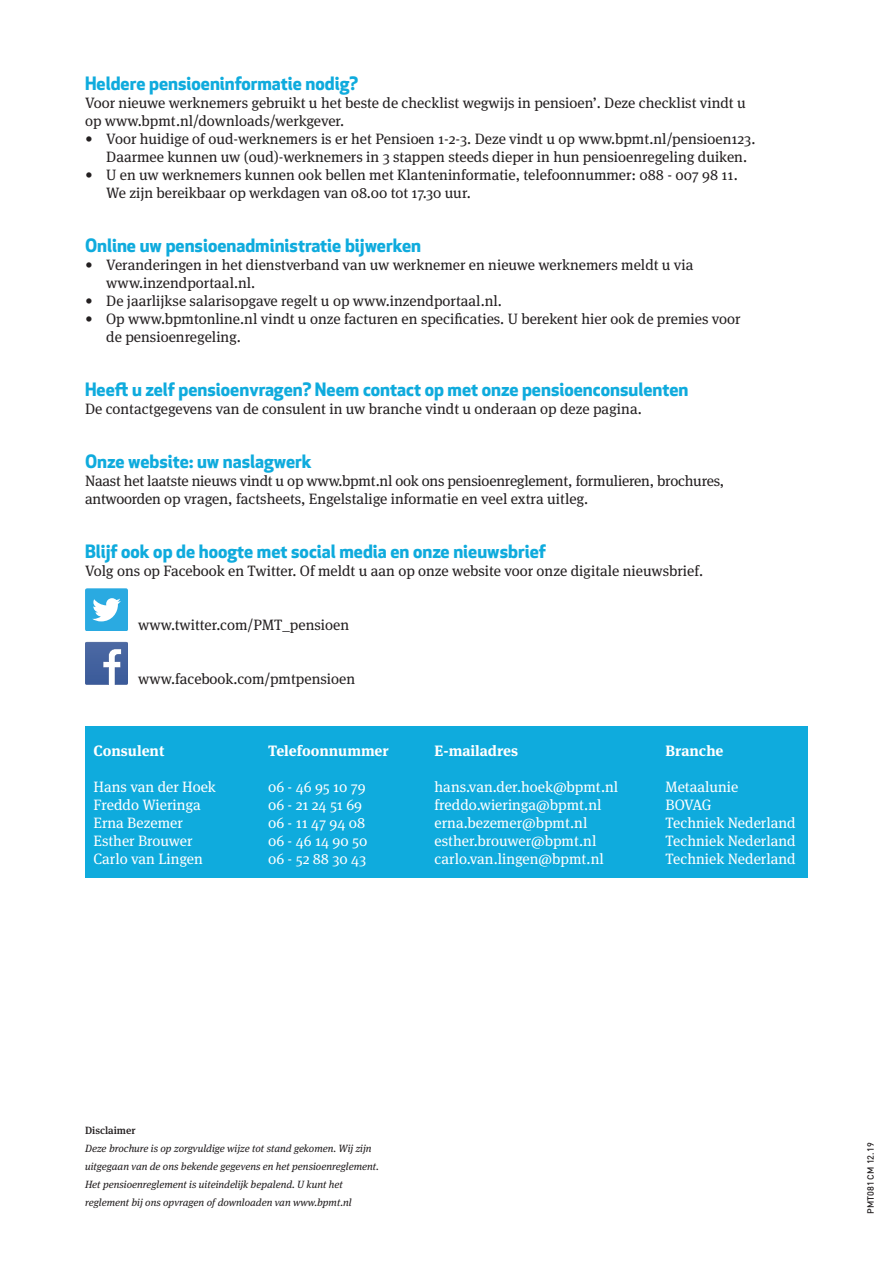
<style>
.page{position:relative;width:893px;height:1263px;background:#fff}
.page>*{position:absolute;margin:0;border:0;box-sizing:border-box;transform-origin:0 0}
.t1{font:700 18px "Apex New";color:#0fabdd}
.t2{font:15px/18px "Meta Serif OT";color:#231f20}
.t3{font:15px "Meta Serif OT";color:#fff}
.t4{font:700 15px "Meta Serif OT";color:#fff}
.t5{font:italic 10.5px/18px "Meta Serif OT";color:#231f20}
.t6{font:500 10.5px "Meta Serif OT";color:#231f20}
.t7{font:500 9px "DIN";color:#231f20}
</style>
<div class="page">
<div style="left:85px;top:726px;width:723px;height:151px;background:#0fabdd"></div>
<svg style="left:85px;top:588px;width:43px;height:43px"></svg>
<svg style="left:85px;top:642px;width:43px;height:43px;background:#627bad"></svg>
<p class="t1" style="left:85px;top:70px;width:275px">Heldere pensioeninformatie nodig?</p>
<p class="t2" style="left:85px;top:94px;width:662px">Voor nieuwe werknemers gebruikt u het beste de checklist wegwijs in pensioen’. Deze checklist vindt u op www.bpmt.nl/downloads/werkgever.</p>
<p class="t2" style="left:106px;top:130px;width:651px;text-indent:-21px">• Voor huidige of oud-werknemers is er het Pensioen 1-2-3. Deze vindt u op www.bpmt.nl/pensioen123.<br>Daarmee kunnen uw (oud)-werknemers in 3 stappen steeds dieper in hun pensioenregeling duiken.</p>
<p class="t2" style="left:106px;top:166px;width:633px;text-indent:-21px">• U en uw werknemers kunnen ook bellen met Klanteninformatie, telefoonnummer: 088 - 007 98 11.<br>We zijn bereikbaar op werkdagen van 08.00 tot 17.30 uur.</p>
<p class="t1" style="left:85px;top:232px;width:338px">Online uw pensioenadministratie bijwerken</p>
<p class="t2" style="left:106px;top:256px;width:589px;text-indent:-21px">• Veranderingen in het dienstverband van uw werknemer en nieuwe werknemers meldt u via www.inzendportaal.nl.</p>
<p class="t2" style="left:85px;top:292px;width:418px">• De jaarlijkse salarisopgave regelt u op www.inzendportaal.nl.</p>
<p class="t2" style="left:106px;top:310px;width:636px;text-indent:-21px">• Op www.bpmtonline.nl vindt u onze facturen en specificaties. U berekent hier ook de premies voor de pensioenregeling.</p>
<p class="t1" style="left:85px;top:376px;width:605px">Heeft u zelf pensioenvragen? Neem contact op met onze pensioenconsulenten</p>
<p class="t2" style="left:85px;top:400px;width:558px">De contactgegevens van de consulent in uw branche vindt u onderaan op deze pagina.</p>
<p class="t1" style="left:85px;top:448px;width:228px">Onze website: uw naslagwerk</p>
<p class="t2" style="left:85px;top:472px;width:641px">Naast het laatste nieuws vindt u op www.bpmt.nl ook ons pensioenreglement, formulieren, brochures, antwoorden op vragen, factsheets, Engelstalige informatie en veel extra uitleg.</p>
<p class="t1" style="left:85px;top:538px;width:462px">Blijf ook op de hoogte met social media en onze nieuwsbrief</p>
<p class="t2" style="left:85px;top:562px;width:620px">Volg ons op Facebook en Twitter. Of meldt u aan op onze website voor onze digitale nieuwsbrief.</p>
<p class="t2" style="left:138px;top:616px;width:212px">www.twitter.com/PMT_pensioen</p>
<p class="t2" style="left:138px;top:670px;width:218px">www.facebook.com/pmtpensioen</p>
<p class="t4" style="left:94px;top:742px;width:72px">Consulent</p>
<p class="t4" style="left:268px;top:742px;width:122px">Telefoonnummer</p>
<p class="t4" style="left:435px;top:742px;width:85px">E-mailadres</p>
<p class="t4" style="left:666px;top:742px;width:59px">Branche</p>
<p class="t3" style="left:94px;top:778px;width:124px">Hans van der Hoek</p>
<p class="t3" style="left:268px;top:778px;width:99px">06 - 46 95 10 79</p>
<p class="t3" style="left:435px;top:778px;width:185px">hans.van.der.hoek@bpmt.nl</p>
<p class="t3" style="left:666px;top:778px;width:74px">Metaalunie</p>
<p class="t3" style="left:94px;top:796px;width:109px">Freddo Wieringa</p>
<p class="t3" style="left:268px;top:796px;width:96px">06 - 21 24 51 69</p>
<p class="t3" style="left:435px;top:796px;width:168px">freddo.wieringa@bpmt.nl</p>
<p class="t3" style="left:666px;top:796px;width:47px">BOVAG</p>
<p class="t3" style="left:94px;top:814px;width:91px">Erna Bezemer</p>
<p class="t3" style="left:268px;top:814px;width:99px">06 - 11 47 94 08</p>
<p class="t3" style="left:435px;top:814px;width:154px">erna.bezemer@bpmt.nl</p>
<p class="t3" style="left:666px;top:814px;width:132px">Techniek Nederland</p>
<p class="t3" style="left:94px;top:832px;width:100px">Esther Brouwer</p>
<p class="t3" style="left:268px;top:832px;width:101px">06 - 46 14 90 50</p>
<p class="t3" style="left:435px;top:832px;width:163px">esther.brouwer@bpmt.nl</p>
<p class="t3" style="left:666px;top:832px;width:132px">Techniek Nederland</p>
<p class="t3" style="left:94px;top:850px;width:111px">Carlo van Lingen</p>
<p class="t3" style="left:268px;top:850px;width:100px">06 - 52 88 30 43</p>
<p class="t3" style="left:435px;top:850px;width:171px">carlo.van.lingen@bpmt.nl</p>
<p class="t3" style="left:666px;top:850px;width:132px">Techniek Nederland</p>
<p class="t6" style="left:85px;top:1124px;width:52px">Disclaimer</p>
<p class="t5" style="left:85px;top:1140px;width:295px">Deze brochure is op zorgvuldige wijze tot stand gekomen. Wij zijn uitgegaan van de ons bekende gegevens en het pensioenreglement.<br>Het pensioenreglement is uiteindelijk bepalend. U kunt het reglement bij ons opvragen of downloaden van www.bpmt.nl</p>
<p class="t7" style="left:865px;top:1214px;width:73px;rotate:-90deg">PMT081 CM 12.19</p>
</div>
